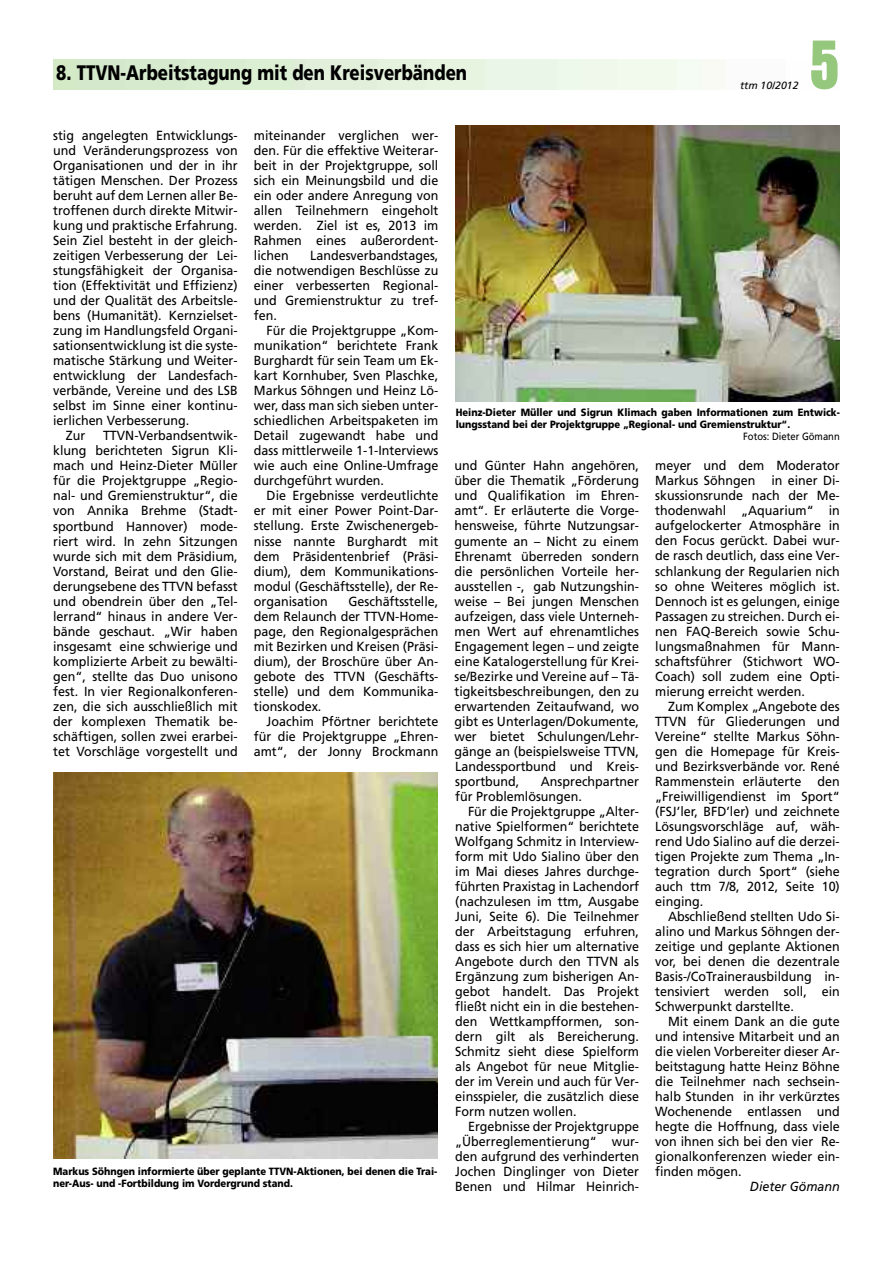
<style>
.page{position:relative;width:893px;height:1263px;background:#fff}
.page>*{position:absolute;margin:0;border:0;box-sizing:border-box;transform-origin:0 0}
.t1{font:700 condensed 72px "Aurora BT";color:#95c77d}
.t2{font:900 21px "Frutiger";color:#000;scale:.8 1}
.t3{font:13.2px/15px "Frutiger";color:#000;text-align:justify;scale:.95 1}
.t4{font:italic 13.2px "Frutiger";color:#000;scale:.95 1}
.t5{font:900 10.5px/12px "Frutiger";color:#000;scale:.9 1}
.t6{font:10.5px "Frutiger";color:#000;scale:.9 1}
.t7{font:italic 10.5px "Frutiger";color:#000}
</style>
<div class="page">
<img style="left:53px;top:773px;width:384px;height:385px">
<img style="left:456px;top:125px;width:384px;height:276px">
<h2 class="t2" style="left:56px;top:60px;width:515px">8. TTVN-Arbeitstagung mit den Kreisverbänden</h2>
<p class="t7" style="left:740px;top:79px;width:60px">ttm 10/2012</p>
<h1 class="t1" style="left:809px;top:22px;width:32px">5</h1>
<p class="t3" style="left:53px;top:128px;width:196px">stig angelegten Entwicklungs-</p>
<p class="t3" style="left:53px;top:143px;width:196px">und Veränderungsprozess von</p>
<p class="t3" style="left:53px;top:158px;width:196px">Organisationen und der in ihr</p>
<p class="t3" style="left:53px;top:173px;width:196px">tätigen Menschen. Der Prozess</p>
<p class="t3" style="left:53px;top:188px;width:196px">beruht auf dem Lernen aller Be-</p>
<p class="t3" style="left:53px;top:203px;width:196px">troffenen durch direkte Mitwir-</p>
<p class="t3" style="left:53px;top:218px;width:196px">kung und praktische Erfahrung.</p>
<p class="t3" style="left:53px;top:233px;width:196px">Sein Ziel besteht in der gleich-</p>
<p class="t3" style="left:53px;top:248px;width:196px">zeitigen Verbesserung der Lei-</p>
<p class="t3" style="left:53px;top:263px;width:196px">stungsfähigkeit der Organisa-</p>
<p class="t3" style="left:53px;top:278px;width:196px">tion (Effektivität und Effizienz)</p>
<p class="t3" style="left:53px;top:293px;width:196px">und der Qualität des Arbeitsle-</p>
<p class="t3" style="left:53px;top:308px;width:196px">bens (Humanität). Kernzielset-</p>
<p class="t3" style="left:53px;top:323px;width:196px">zung im Handlungsfeld Organi-</p>
<p class="t3" style="left:53px;top:338px;width:196px">sationsentwicklung ist die syste-</p>
<p class="t3" style="left:53px;top:353px;width:196px">matische Stärkung und Weiter-</p>
<p class="t3" style="left:53px;top:368px;width:196px">entwicklung der Landesfach-</p>
<p class="t3" style="left:53px;top:383px;width:196px">verbände, Vereine und des LSB</p>
<p class="t3" style="left:53px;top:398px;width:196px">selbst im Sinne einer kontinu-</p>
<p class="t3" style="left:53px;top:413px;width:145px">ierlichen Verbesserung.</p>
<p class="t3" style="left:66px;top:428px;width:22px">Zur</p>
<p class="t3" style="left:53px;top:428px;width:196px;text-indent:50px">TTVN-Verbandsentwik&shy;klung berichteten Sigrun Kli&shy;mach und Heinz-Dieter Müller für die Projektgruppe „Regio&shy;nal- und Gremienstruktur“, die von Annika Brehme (Stadt&shy;sportbund Hannover) mode&shy;riert wird. In zehn Sitzungen wurde sich mit dem Präsidium, Vorstand, Beirat und den Glie&shy;derungsebene des TTVN befasst und obendrein über den „Tel&shy;lerrand“ hinaus in andere Ver&shy;bände geschaut. „Wir haben insgesamt eine schwierige und komplizierte Arbeit zu bewälti&shy;gen“, stellte das Duo unisono fest. In vier Regionalkonferen&shy;zen, die sich ausschließlich mit der komplexen Thematik be&shy;schäftigen, sollen zwei erarbei&shy;tet Vorschläge vorgestellt und</p>
<p class="t3" style="left:254px;top:128px;width:196px">miteinander verglichen wer&shy;den. Für die effektive Weiterar&shy;beit in der Projektgruppe, soll sich ein Meinungsbild und die ein oder andere Anregung von allen Teilnehmern eingeholt werden. Ziel ist es, 2013 im Rahmen eines außerordent&shy;lichen</p>
<p class="t3" style="left:254px;top:248px;width:196px;text-indent:56px">Landesverbandstages, die notwendigen Beschlüsse zu einer verbesserten Regional&shy;und Gremienstruktur zu tref&shy;fen.</p>
<p class="t3" style="left:254px;top:323px;width:196px;text-indent:13px">Für die Projektgruppe „Kom&shy;munikation“ berichtete Frank Burghardt für sein Team um Ek&shy;kart Kornhuber, Sven Plaschke, Markus Söhngen und Heinz Lö&shy;wer, dass man sich sieben unter&shy;schiedlichen Arbeitspaketen im Detail zugewandt habe und dass mittlerweile 1-1-Interviews wie auch eine Online-Umfrage durchgeführt wurden.</p>
<p class="t3" style="left:254px;top:488px;width:196px;text-indent:13px">Die Ergebnisse verdeutlichte er mit einer Power Point-Dar&shy;stellung. Erste Zwischenergeb&shy;nisse nannte Burghardt mit dem Präsidentenbrief (Präsi&shy;dium), dem Kommunikations&shy;modul (Geschäftsstelle), der Re&shy;organisation</p>
<p class="t3" style="left:254px;top:593px;width:196px;text-indent:95px">Geschäftsstelle, dem Relaunch der TTVN-Home&shy;page, den Regionalgesprächen mit Bezirken und Kreisen (Präsi&shy;dium), der Broschüre über An&shy;gebote des TTVN (Geschäfts&shy;stelle) und dem Kommunika&shy;tionskodex.</p>
<p class="t3" style="left:254px;top:713px;width:196px;text-indent:13px">Joachim Pförtner berichtete für die Projektgruppe „Ehren&shy;amt“, der Jonny Brockmann</p>
<p class="t5" style="left:53px;top:1165px;width:428px">Markus Söhngen informierte über geplante TTVN-Aktionen, bei denen die Trai&shy;ner-Aus- und -Fortbildung im Vordergrund stand.</p>
<p class="t5" style="left:456px;top:406px;width:428px">Heinz-Dieter Müller und Sigrun Klimach gaben Informationen zum Entwick&shy;lungsstand bei der Projektgruppe „Regional- und Gremienstruktur“.</p>
<p class="t6" style="left:743px;top:430px;width:109px">Fotos: Dieter Gömann</p>
<p class="t3" style="left:455px;top:458px;width:196px">und Günter Hahn angehören, über die Thematik „Förderung und Qualifikation im Ehren&shy;amt“. Er erläuterte die Vorge&shy;hensweise, führte Nutzungsar&shy;gumente an – Nicht zu einem Ehrenamt überreden sondern die persönlichen Vorteile her&shy;ausstellen -, gab Nutzungshin&shy;weise – Bei jungen Menschen aufzeigen, dass viele Unterneh&shy;men Wert auf ehrenamtliches Engagement legen – und zeigte eine Katalogerstellung für Krei&shy;se/Bezirke und Vereine auf – Tä&shy;tigkeitsbeschreibungen, den zu erwartenden Zeitaufwand, wo gibt es Unterlagen/Dokumente, wer bietet Schulungen/Lehr&shy;gänge an (beispielsweise TTVN, Landessportbund und Kreis&shy;sportbund,</p>
<p class="t3" style="left:455px;top:773px;width:195px;text-indent:86px">Ansprechpartner für Problemlösungen.</p>
<p class="t3" style="left:455px;top:803px;width:195px;text-indent:13px">Für die Projektgruppe „Alter&shy;native Spielformen“ berichtete Wolfgang Schmitz in Interview&shy;form mit Udo Sialino über den im Mai dieses Jahres durchge&shy;führten Praxistag in Lachendorf (nachzulesen im ttm, Ausgabe Juni, Seite 6). Die Teilnehmer der Arbeitstagung erfuhren, dass es sich hier um alternative Angebote durch den TTVN als Ergänzung zum bisherigen An&shy;gebot handelt. Das Projekt fließt nicht ein in die bestehen&shy;den Wettkampfformen, son&shy;dern gilt als Bereicherung.<br>Schmitz sieht diese Spielform als Angebot für neue Mitglie&shy;der im Verein und auch für Ver&shy;einsspieler, die zusätzlich diese Form nutzen wollen.</p>
<p class="t3" style="left:455px;top:1118px;width:195px;text-indent:13px">Ergebnisse der Projektgruppe „Überreglementierung“ wur&shy;den aufgrund des verhinderten Jochen Dinglinger von Dieter Benen und Hilmar Heinrich-</p>
<p class="t3" style="left:655px;top:458px;width:196px">meyer und dem Moderator Markus Söhngen in einer Di&shy;skussionsrunde nach der Me&shy;thodenwahl „Aquarium“ in aufgelockerter Atmosphäre in den Focus gerückt. Dabei wur&shy;de rasch deutlich, dass eine Ver&shy;schlankung der Regularien nich so ohne Weiteres möglich ist.<br>Dennoch ist es gelungen, einige Passagen zu streichen. Durch ei&shy;nen FAQ-Bereich sowie Schu&shy;lungsmaßnahmen für Mann&shy;schaftsführer (Stichwort WO-Coach) soll zudem eine Opti&shy;mierung erreicht werden.</p>
<p class="t3" style="left:655px;top:698px;width:196px;text-indent:13px">Zum Komplex „Angebote des TTVN für Gliederungen und Vereine“ stellte Markus Söhn&shy;gen die Homepage für Kreis&shy;und Bezirksverbände vor. René Rammenstein erläuterte den „Freiwilligendienst im Sport“ (FSJ’ler, BFD’ler) und zeichnete Lösungsvorschläge auf, wäh&shy;rend Udo Sialino auf die derzei&shy;tigen Projekte zum Thema „In&shy;tegration durch Sport“ (siehe auch ttm 7/8, 2012, Seite 10) einging.</p>
<p class="t3" style="left:655px;top:908px;width:196px;text-indent:13px">Abschließend stellten Udo Si&shy;alino und Markus Söhngen der&shy;zeitige und geplante Aktionen vor, bei denen die dezentrale Basis-/CoTrainerausbildung in&shy;tensiviert werden soll, ein Schwerpunkt darstellte.</p>
<p class="t3" style="left:655px;top:1013px;width:196px;text-indent:13px">Mit einem Dank an die gute und intensive Mitarbeit und an die vielen Vorbereiter dieser Ar&shy;beitstagung hatte Heinz Böhne die Teilnehmer nach sechsein&shy;halb Stunden in ihr verkürztes Wochenende entlassen und hegte die Hoffnung, dass viele von ihnen sich bei den vier Re&shy;gionalkonferenzen wieder ein&shy;finden mögen.</p>
<p class="t4" style="left:750px;top:1178px;width:96px">Dieter Gömann</p>
</div>
